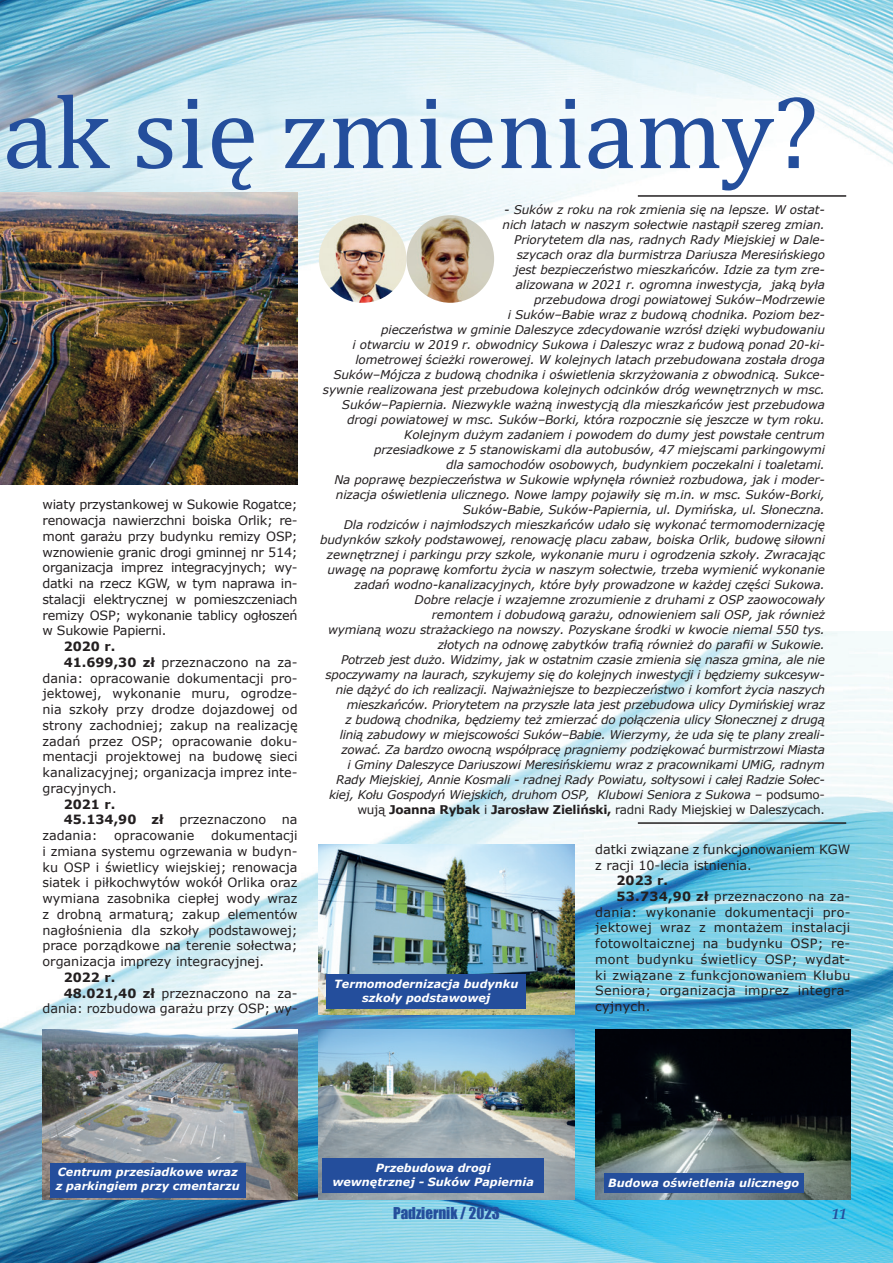
<style>
.page{position:relative;width:893px;height:1263px;background:#fff}
.page>*{position:absolute;margin:0;border:0;box-sizing:border-box;transform-origin:0 0}
.t1{font:105px "Cambria";color:#244e9c}
.t2{font:15px "Impact";color:#244e9c}
.t3{font:italic 700 15px "Palatino Linotype";color:#244e9c}
.t4{font:12.75px/15.8px "Verdana";color:#231f20;text-align:justify}
.t5{font:12.75px "Verdana";letter-spacing:.02em;color:#231f20}
.t6{font:700 12.75px "Verdana";color:#231f20}
.t7{font:italic 12px/15px "Verdana";letter-spacing:-.01em;color:#231f20;text-align:right}
.t8{font:italic 700 11.25px/14.2px "Verdana";color:#fff;text-align:center}
.s1{font-weight:700}
.s2{font-style:normal}
.s3{font-weight:700;font-style:normal}
</style>
<div class="page">
<img style="left:0;top:0;width:893px;height:1263px">
<img style="left:0;top:48px;width:849px;height:176px">
<img style="left:0;top:192px;width:298px;height:293px">
<img style="left:595px;top:1029px;width:255px;height:170px">
<hr style="left:638px;top:195px;width:208px;height:2px;background:#231f20">
<hr style="left:638px;top:822px;width:208px;height:2px;background:#231f20">
<img style="left:319px;top:215px;width:87px;height:88px;border-radius:44px">
<img style="left:43px;top:1029px;width:255px;height:170px">
<img style="left:319px;top:1029px;width:255px;height:170px">
<img style="left:319px;top:844px;width:255px;height:170px">
<img style="left:406px;top:215px;width:88px;height:88px;border-radius:44px">
<div style="left:50px;top:1163px;width:196px;height:34px;background:#244e9c"></div>
<div style="left:323px;top:1159px;width:221px;height:34px;background:#244e9c"></div>
<div style="left:604px;top:1174px;width:200px;height:19px;background:#244e9c"></div>
<div style="left:326px;top:975px;width:200px;height:34px;background:#244e9c"></div>
<h1 class="t1" style="left:3px;top:70px;width:817px">ak się zmieniamy?</h1>
<p class="t4" style="left:43px;top:497px;width:257px">wiaty przystankowej w Sukowie Rogatce; renowacja nawierzchni boiska Orlik; re&shy;mont garażu przy budynku remizy OSP; wznowienie granic drogi gminnej nr 514; organizacja imprez integracyjnych; wy&shy;datki na rzecz KGW, w tym naprawa in&shy;stalacji elektrycznej w pomieszczeniach remizy OSP; wykonanie tablicy ogłoszeń w Sukowie Papierni.</p>
<p class="t6" style="left:64px;top:637px;width:53px">2020 r.</p>
<p class="t4" style="left:64px;top:654px;width:235px"><span class="s1">41.699,30 zł</span> przeznaczono na za-</p>
<p class="t4" style="left:43px;top:670px;width:257px">dania: opracowanie dokumentacji pro-</p>
<p class="t4" style="left:43px;top:686px;width:257px">jektowej, wykonanie muru, ogrodze-</p>
<p class="t4" style="left:43px;top:701px;width:257px">nia szkoły przy drodze dojazdowej od</p>
<p class="t4" style="left:43px;top:717px;width:257px">strony zachodniej; zakup na realizację</p>
<p class="t4" style="left:43px;top:733px;width:257px">zadań przez OSP; opracowanie doku-</p>
<p class="t4" style="left:43px;top:749px;width:257px">mentacji projektowej na budowę sieci</p>
<p class="t4" style="left:43px;top:764px;width:257px">kanalizacyjnej; organizacja imprez inte-</p>
<p class="t4" style="left:43px;top:780px;width:76px">gracyjnych.</p>
<p class="t6" style="left:64px;top:795px;width:53px">2021 r.</p>
<p class="t4" style="left:64px;top:812px;width:235px"><span class="s1">45.134,90 zł</span> przeznaczono na</p>
<p class="t4" style="left:42px;top:827px;width:56px">zadania:</p>
<p class="t4" style="left:114px;top:827px;width:82px">opracowanie</p>
<p class="t4" style="left:42px;top:827px;width:257px;text-indent:169px">dokumentacji i zmiana systemu ogrzewania w budyn&shy;ku OSP i świetlicy wiejskiej; renowacja siatek i piłkochwytów wokół Orlika oraz wymiana zasobnika ciepłej wody wraz z drobną armaturą; zakup elementów nagłośnienia dla szkoły podstawowej; prace porządkowe na terenie sołectwa; organizacja imprezy integracyjnej.</p>
<p class="t6" style="left:64px;top:968px;width:53px">2022 r.</p>
<p class="t4" style="left:64px;top:985px;width:235px"><span class="s1">48.021,40 zł</span> przeznaczono na za-</p>
<p class="t4" style="left:42px;top:1001px;width:257px">dania: rozbudowa garażu przy OSP; wy-</p>
<p class="t7" style="left:320px;top:202px;width:506px">- Suków z roku na rok zmienia się na lepsze. W ostat-<br>nich latach w naszym sołectwie nastąpił szereg zmian.<br>Priorytetem dla nas, radnych Rady Miejskiej w Dale-<br>szycach oraz dla burmistrza Dariusza Meresińskiego<br>jest bezpieczeństwo mieszkańców. Idzie za tym zre-<br>alizowana w 2021 r. ogromna inwestycja, jaką była<br>przebudowa drogi powiatowej Suków–Modrzewie<br>i Suków–Babie wraz z budową chodnika. Poziom bez-<br>pieczeństwa w gminie Daleszyce zdecydowanie wzrósł dzięki wybudowaniu<br>i otwarciu w 2019 r. obwodnicy Sukowa i Daleszyc wraz z budową ponad 20-ki&shy;lometrowej ścieżki rowerowej. W kolejnych latach przebudowana została droga Suków–Mójcza z budową chodnika i oświetlenia skrzyżowania z obwodnicą. Sukce&shy;sywnie realizowana jest przebudowa kolejnych odcinków dróg wewnętrznych w msc.<br>Suków–Papiernia. Niezwykle ważną inwestycją dla mieszkańców jest przebudowa drogi powiatowej w msc. Suków–Borki, która rozpocznie się jeszcze w tym roku.<br>Kolejnym dużym zadaniem i powodem do dumy jest powstałe centrum<br>przesiadkowe z 5 stanowiskami dla autobusów, 47 miejscami parkingowymi<br>dla samochodów osobowych, budynkiem poczekalni i toaletami.<br>Na poprawę bezpieczeństwa w Sukowie wpłynęła również rozbudowa, jak i moder&shy;nizacja oświetlenia ulicznego. Nowe lampy pojawiły się m.in. w msc. Suków-Borki, Suków-Babie, Suków-Papiernia, ul. Dymińska, ul. Słoneczna.<br>Dla rodziców i najmłodszych mieszkańców udało się wykonać termomodernizację budynków szkoły podstawowej, renowację placu zabaw, boiska Orlik, budowę siłowni zewnętrznej i parkingu przy szkole, wykonanie muru i ogrodzenia szkoły. Zwracając uwagę na poprawę komfortu życia w naszym sołectwie, trzeba wymienić wykonanie zadań wodno-kanalizacyjnych, które były prowadzone w każdej części Sukowa.<br>Dobre relacje i wzajemne zrozumienie z druhami z OSP zaowocowały<br>remontem i dobudową garażu, odnowieniem sali OSP, jak również<br>wymianą wozu strażackiego na nowszy. Pozyskane środki w kwocie niemal 550 tys. złotych na odnowę zabytków trafią również do parafii w Sukowie.<br>Potrzeb jest dużo. Widzimy, jak w ostatnim czasie zmienia się nasza gmina, ale nie spoczywamy na laurach, szykujemy się do kolejnych inwestycji i będziemy sukcesyw&shy;nie dążyć do ich realizacji. Najważniejsze to bezpieczeństwo i komfort życia naszych mieszkańców. Priorytetem na przyszłe lata jest przebudowa ulicy Dymińskiej wraz<br>z budową chodnika, będziemy też zmierzać do połączenia ulicy Słonecznej z drugą linią zabudowy w miejscowości Suków–Babie. Wierzymy, że uda się te plany zreali&shy;zować. Za bardzo owocną współpracę pragniemy podziękować burmistrzowi Miasta<br>i Gminy Daleszyce Dariuszowi Meresińskiemu wraz z pracownikami UMiG, radnym Rady Miejskiej, Annie Kosmali - radnej Rady Powiatu, sołtysowi i całej Radzie Sołec&shy;kiej, Kołu Gospodyń Wiejskich, druhom OSP, Klubowi Seniora z Sukowa – <span class="s2">podsumo&shy;wują</span> <span class="s3">Joanna Rybak</span> <span class="s2">i</span> <span class="s3">Jarosław Zieliński,</span> <span class="s2">radni Rady Miejskiej w Daleszycach.</span></p>
<p class="t8" style="left:334px;top:976px;width:186px">Termomodernizacja budynku szkoły podstawowej</p>
<p class="t4" style="left:595px;top:841px;width:257px">datki związane z funkcjonowaniem KGW z racji 10-lecia istnienia.</p>
<p class="t6" style="left:616px;top:871px;width:53px">2023 r.</p>
<p class="t5" style="left:616px;top:887px;width:235px"><span class="s1">53.734,90 zł</span> przeznaczono na za-</p>
<p class="t5" style="left:595px;top:903px;width:257px">dania: wykonanie dokumentacji pro-</p>
<p class="t5" style="left:595px;top:919px;width:257px">jektowej wraz z montażem instalacji</p>
<p class="t5" style="left:595px;top:935px;width:257px">fotowoltaicznej na budynku OSP; re-</p>
<p class="t5" style="left:595px;top:950px;width:257px">mont budynku świetlicy OSP; wydat-</p>
<p class="t5" style="left:595px;top:966px;width:257px">ki związane z funkcjonowaniem Klubu</p>
<p class="t5" style="left:595px;top:982px;width:257px">Seniora; organizacja imprez integra-</p>
<p class="t5" style="left:595px;top:998px;width:57px">cyjnych.</p>
<p class="t8" style="left:56px;top:1164px;width:186px;text-align:left">Centrum przesiadkowe wraz z parkingiem przy cmentarzu</p>
<p class="t8" style="left:332px;top:1160px;width:203px">Przebudowa drogi<br>wewnętrznej - Suków Papiernia</p>
<p class="t8" style="left:608px;top:1175px;width:193px">Budowa oświetlenia ulicznego</p>
<p class="t2" style="left:390px;top:1202px;width:113px">Październik / 2023</p>
<p class="t3" style="left:832px;top:1202px;width:16px">11</p>
<p class="t2" style="left:393px;top:1202px;width:108px">Padziernik / 2023</p>
</div>
